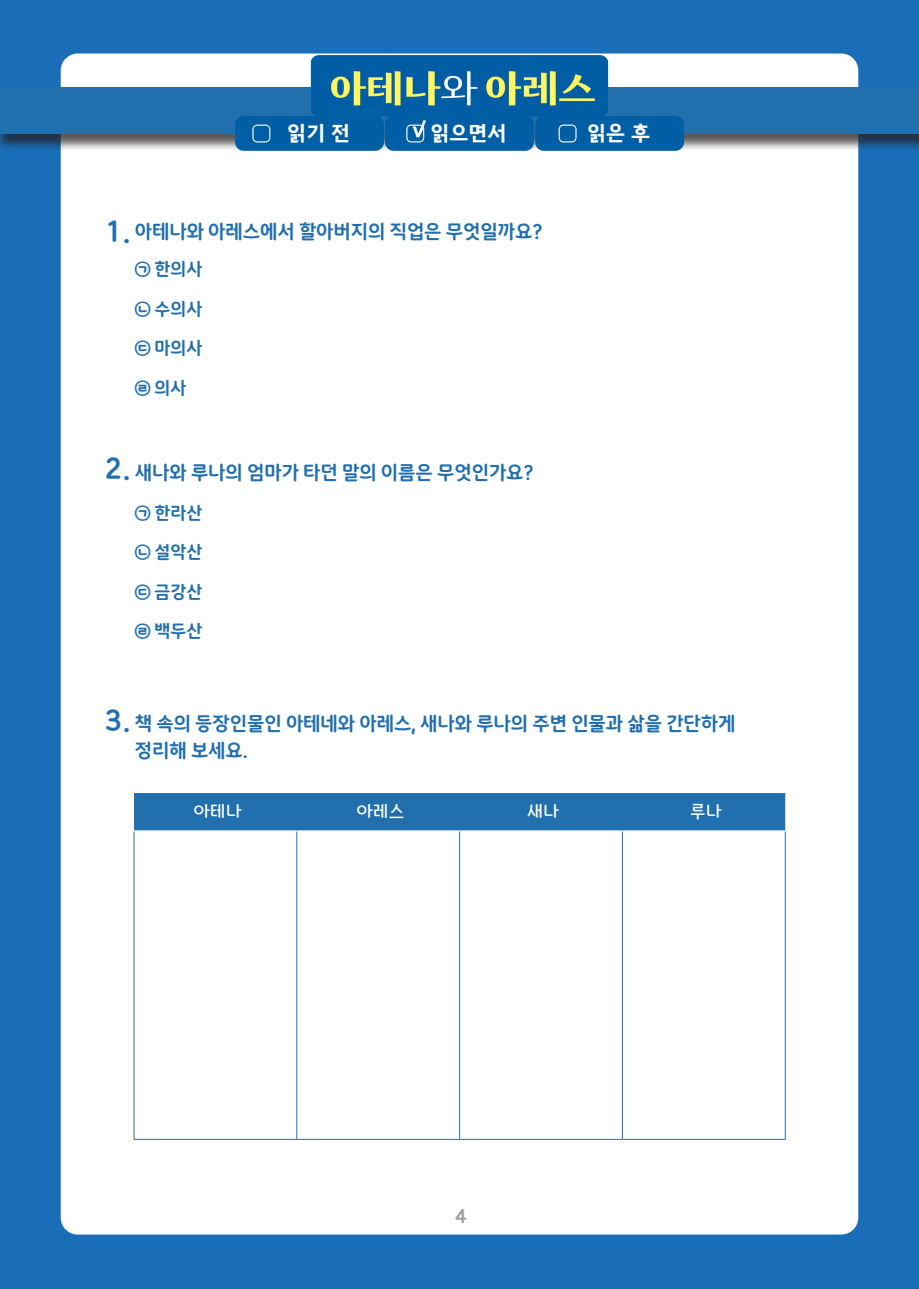
<style>
.page{position:relative;width:919px;height:1289px;background:#fff}
.page>*{position:absolute;margin:0;border:0;box-sizing:border-box;transform-origin:0 0}
.t1{font:27px "SOYO Maple Bold";color:#226fae}
.t2{font:700 21px "Kimjungchul Gothic";color:#fff}
.t3{font:21px "SKYBORI";color:#fff}
.t4{font:18px/27px "SOYO Maple Bold";color:#226fae}
.t5{font:18px "SOYO Maple Bold";color:#9d9fa2}
.t6{font:16.5px "SOYO Maple Bold";color:#226fae}
</style>
<div class="page">
<div style="left:0;top:0;width:918px;height:1288px;background:#1a6eb7"></div>
<div style="left:61px;top:53px;width:797px;height:1181px;background:#fff;border-radius:17px"></div>
<div style="left:0;top:89px;width:918px;height:63px;background:#231f20;opacity:.75"></div>
<div style="left:0;top:87px;width:918px;height:46px;background:#226fae"></div>
<div style="left:235px;top:116px;width:149px;height:35px;background:#005fa4;border-radius:9px"></div>
<div style="left:385px;top:116px;width:149px;height:35px;background:#005fa4;border-radius:9px"></div>
<div style="left:535px;top:116px;width:149px;height:35px;background:#005fa4;border-radius:9px"></div>
<img style="left:311px;top:55px;width:297px;height:61px">
<div style="left:558px;top:125px;width:18px;height:17px;border:1px solid #fff;border-radius:4px"></div>
<div style="left:406px;top:125px;width:18px;height:17px;border:1px solid #fff;border-radius:4px"></div>
<div style="left:252px;top:125px;width:18px;height:17px;border:1px solid #fff;border-radius:4px"></div>
<svg style="left:412px;top:120px;width:14px;height:17px"></svg>
<div style="left:134px;top:793px;width:651px;height:37px;background:#226fae"></div>
<hr style="left:134px;top:831px;width:1px;height:307px;background:#226fae">
<hr style="left:296px;top:831px;width:1px;height:307px;background:#226fae">
<hr style="left:459px;top:831px;width:1px;height:307px;background:#226fae">
<hr style="left:622px;top:831px;width:1px;height:307px;background:#226fae">
<hr style="left:784px;top:831px;width:1px;height:307px;background:#226fae">
<hr style="left:134px;top:1138px;width:163px;height:1px;background:#226fae">
<hr style="left:297px;top:1138px;width:162px;height:1px;background:#226fae">
<hr style="left:459px;top:1138px;width:163px;height:1px;background:#226fae">
<hr style="left:622px;top:1138px;width:163px;height:1px;background:#226fae">
<p class="t2" style="left:287px;top:121px;width:64px">읽기 전</p>
<p class="t2" style="left:430px;top:121px;width:77px">읽으면서</p>
<p class="t2" style="left:587px;top:121px;width:64px">읽은 후</p>
<h1 class="t1" style="left:104px;top:215px;width:28px">1.</h1>
<p class="t4" style="left:135px;top:218px;width:409px">아테나와 아레스에서 할아버지의 직업은 무엇일까요?</p>
<p class="t6" style="left:135px;top:259px;width:69px">㉠ 한의사</p>
<p class="t6" style="left:135px;top:299px;width:69px">㉡ 수의사</p>
<p class="t6" style="left:135px;top:338px;width:69px">㉢ 마의사</p>
<p class="t6" style="left:135px;top:378px;width:53px">㉣ 의사</p>
<h1 class="t1" style="left:104px;top:452px;width:28px">2.</h1>
<p class="t4" style="left:135px;top:458px;width:400px">새나와 루나의 엄마가 타던 말의 이름은 무엇인가요?</p>
<p class="t6" style="left:135px;top:502px;width:69px">㉠ 한라산</p>
<p class="t6" style="left:135px;top:542px;width:69px">㉡ 설악산</p>
<p class="t6" style="left:135px;top:582px;width:69px">㉢ 금강산</p>
<p class="t6" style="left:135px;top:621px;width:69px">㉣ 백두산</p>
<h1 class="t1" style="left:104px;top:705px;width:28px">3.</h1>
<p class="t4" style="left:135px;top:710px;width:602px">책 속의 등장인물인 아테네와 아레스, 새나와 루나의 주변 인물과 삶을 간단하게 정리해 보세요.</p>
<p class="t3" style="left:193px;top:800px;width:50px">아테나</p>
<p class="t3" style="left:356px;top:800px;width:49px">아레스</p>
<p class="t3" style="left:527px;top:800px;width:34px">새나</p>
<p class="t3" style="left:690px;top:800px;width:33px">루나</p>
<p class="t5" style="left:454px;top:1205px;width:14px">4</p>
</div>
